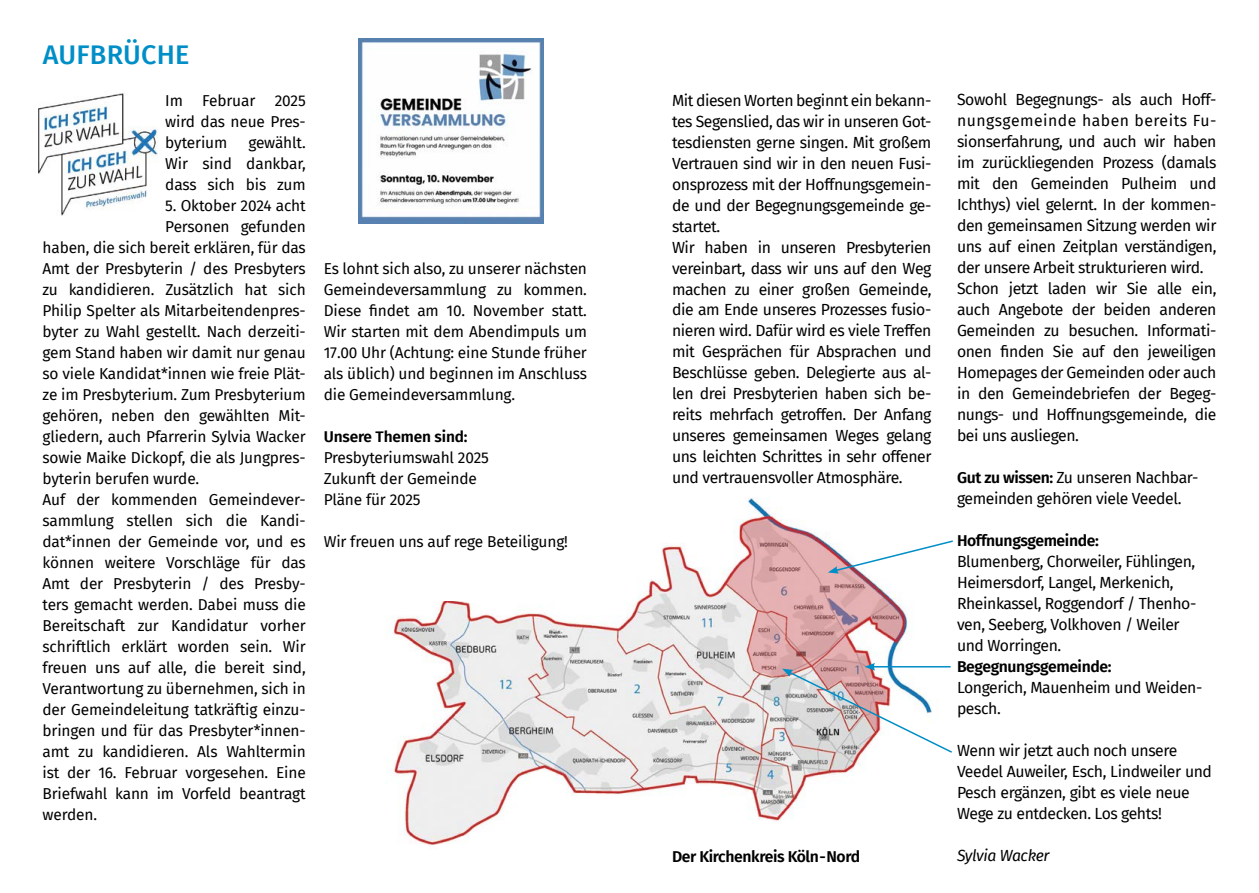
<style>
.page{position:relative;width:1259px;height:893px;background:#fff}
.page>*{position:absolute;margin:0;border:0;box-sizing:border-box;transform-origin:0 0}
.t1{font:500 27px "Fira Sans";letter-spacing:.01em;color:#008ec7}
.t2{font:15.75px/21px "Fira Sans";letter-spacing:-.025em;color:#000}
.t3{font:600 15.75px "Fira Sans";letter-spacing:-.025em;color:#000}
.t4{font:italic 15.75px "Fira Sans";letter-spacing:-.025em;color:#000}
.t5{font:15.45px/21px "Fira Sans";letter-spacing:-.01em;color:#000;text-align:justify}
.t6{font:600 15.45px "Fira Sans";letter-spacing:-.01em;color:#000}
.s1{font-weight:600}
</style>
<div class="page">
<img style="left:387px;top:498px;width:479px;height:347px">
<img style="left:38px;top:93px;width:120px;height:123px">
<img style="left:358px;top:38px;width:185px;height:185px">
<div style="left:315px;top:820px;width:79px;height:63px;background:#fff"></div>
<div style="left:851px;top:789px;width:80px;height:97px;background:#fff"></div>
<div style="left:320px;top:490px;width:298px;height:110px;background:#fff"></div>
<img style="left:726px;top:517px;width:227px;height:237px">
<h1 class="t1" style="left:43px;top:32px;width:148px">AUFBRÜCHE</h1>
<p class="t5" style="left:165px;top:89px;width:19px">Im</p>
<p class="t5" style="left:202px;top:89px;width:55px">Februar</p>
<p class="t5" style="left:165px;top:89px;width:142px;text-indent:109px">2025 wird das neue Pres&shy;byterium</p>
<p class="t5" style="left:165px;top:131px;width:142px;text-indent:83px">gewählt.<br>Wir sind dankbar, dass sich bis zum</p>
<p class="t5" style="left:165px;top:194px;width:142px">5. Oktober 2024 acht</p>
<p class="t5" style="left:165px;top:215px;width:142px">Personen gefunden</p>
<p class="t5" style="left:43px;top:236px;width:265px">haben, die sich bereit erklären, für das</p>
<p class="t5" style="left:43px;top:257px;width:265px">Amt der Presbyterin / des Presbyters</p>
<p class="t5" style="left:43px;top:278px;width:265px">zu kandidieren. Zusätzlich hat sich</p>
<p class="t5" style="left:43px;top:299px;width:265px">Philip Spelter als Mitarbeitendenpres-</p>
<p class="t5" style="left:43px;top:320px;width:265px">byter zu Wahl gestellt. Nach derzeiti-</p>
<p class="t5" style="left:43px;top:341px;width:265px">gem Stand haben wir damit nur genau</p>
<p class="t5" style="left:43px;top:362px;width:265px">so viele Kandidat*innen wie freie Plät-</p>
<p class="t5" style="left:43px;top:383px;width:265px">ze im Presbyterium. Zum Presbyterium</p>
<p class="t5" style="left:43px;top:404px;width:265px">gehören, neben den gewählten Mit-</p>
<p class="t5" style="left:43px;top:425px;width:265px">gliedern, auch Pfarrerin Sylvia Wacker</p>
<p class="t5" style="left:43px;top:446px;width:265px">sowie Maike Dickopf, die als Jungpres-</p>
<p class="t5" style="left:43px;top:467px;width:158px">byterin berufen wurde.</p>
<p class="t5" style="left:43px;top:488px;width:265px">Auf der kommenden Gemeindever-</p>
<p class="t5" style="left:43px;top:509px;width:265px">sammlung stellen sich die Kandi-</p>
<p class="t5" style="left:43px;top:530px;width:265px">dat*innen der Gemeinde vor, und es</p>
<p class="t5" style="left:43px;top:551px;width:265px">können weitere Vorschläge für das</p>
<p class="t5" style="left:43px;top:572px;width:265px">Amt der Presbyterin / des Presby-</p>
<p class="t5" style="left:43px;top:593px;width:265px">ters gemacht werden. Dabei muss die</p>
<p class="t5" style="left:43px;top:614px;width:265px">Bereitschaft zur Kandidatur vorher</p>
<p class="t5" style="left:43px;top:635px;width:265px">schriftlich erklärt worden sein. Wir</p>
<p class="t5" style="left:43px;top:656px;width:265px">freuen uns auf alle, die bereit sind,</p>
<p class="t5" style="left:43px;top:677px;width:265px">Verantwortung zu übernehmen, sich in</p>
<p class="t5" style="left:43px;top:698px;width:265px">der Gemeindeleitung tatkräftig einzu-</p>
<p class="t5" style="left:43px;top:719px;width:265px">bringen und für das Presbyter*innen-</p>
<p class="t5" style="left:43px;top:740px;width:265px">amt zu kandidieren. Als Wahltermin</p>
<p class="t5" style="left:43px;top:761px;width:265px">ist der 16. Februar vorgesehen. Eine</p>
<p class="t5" style="left:43px;top:782px;width:265px">Briefwahl kann im Vorfeld beantragt</p>
<p class="t5" style="left:43px;top:803px;width:56px">werden.</p>
<p class="t5" style="left:324px;top:257px;width:265px">Es lohnt sich also, zu unserer nächsten Gemeindeversammlung zu kommen.<br>Diese findet am 10. November statt.<br>Wir starten mit dem Abendimpuls um 17.00 Uhr (Achtung: eine Stunde früher als üblich) und beginnen im Anschluss die Gemeindeversammlung.</p>
<p class="t6" style="left:324px;top:423px;width:145px">Unsere Themen sind:</p>
<p class="t5" style="left:324px;top:446px;width:167px;text-align:left">Presbyteriumswahl 2025<br>Zukunft der Gemeinde<br>Pläne für 2025</p>
<p class="t5" style="left:324px;top:530px;width:246px">Wir freuen uns auf rege Beteiligung!</p>
<p class="t2" style="left:672px;top:89px;width:261px">Mit diesen Worten beginnt ein bekann&shy;tes Segenslied, das wir in unseren Got&shy;tesdiensten gerne singen. Mit großem Vertrauen sind wir in den neuen Fusi&shy;onsprozess mit der Hoffnungsgemein&shy;de und der Begegnungsgemeinde ge&shy;startet.<br>Wir haben in unseren Presbyterien vereinbart, dass wir uns auf den Weg machen zu einer großen Gemeinde, die am Ende unseres Prozesses fusio&shy;nieren wird. Dafür wird es viele Treffen mit Gesprächen für Absprachen und Beschlüsse geben. Delegierte aus al&shy;len drei Presbyterien haben sich be&shy;reits mehrfach getroffen. Der Anfang unseres gemeinsamen Weges gelang uns leichten Schrittes in sehr offener und vertrauensvoller Atmosphäre.</p>
<p class="t2" style="left:957px;top:89px;width:261px">Sowohl Begegnungs- als auch Hoff&shy;nungsgemeinde haben bereits Fu&shy;sionserfahrung, und auch wir haben im zurückliegenden Prozess (damals mit den Gemeinden Pulheim und Ichthys) viel gelernt. In der kommen&shy;den gemeinsamen Sitzung werden wir uns auf einen Zeitplan verständigen, der unsere Arbeit strukturieren wird.<br>Schon jetzt laden wir Sie alle ein, auch Angebote der beiden anderen Gemeinden zu besuchen. Informati&shy;onen finden Sie auf den jeweiligen Homepages der Gemeinden oder auch in den Gemeindebriefen der Begeg&shy;nungs- und Hoffnungsgemeinde, die bei uns ausliegen.</p>
<p class="t2" style="left:957px;top:467px;width:243px"><span class="s1">Gut zu wissen:</span> Zu unseren Nachbar&shy;gemeinden gehören viele Veedel.</p>
<p class="t3" style="left:957px;top:528px;width:143px">Hoffnungsgemeinde:</p>
<p class="t2" style="left:957px;top:551px;width:241px">Blumenberg, Chorweiler, Fühlingen,<br>Heimersdorf, Langel, Merkenich,<br>Rheinkassel, Roggendorf / Thenho&shy;ven, Seeberg, Volkhoven / Weiler und Worringen.</p>
<p class="t3" style="left:957px;top:654px;width:156px">Begegnungsgemeinde:</p>
<p class="t2" style="left:957px;top:677px;width:247px">Longerich, Mauenheim und Weiden&shy;pesch.</p>
<p class="t2" style="left:957px;top:740px;width:256px">Wenn wir jetzt auch noch unsere Veedel Auweiler, Esch, Lindweiler und Pesch ergänzen, gibt es viele neue Wege zu entdecken. Los gehts!</p>
<p class="t4" style="left:957px;top:844px;width:94px">Sylvia Wacker</p>
<p class="t3" style="left:672px;top:843px;width:190px">Der Kirchenkreis Köln-Nord</p>
</div>
